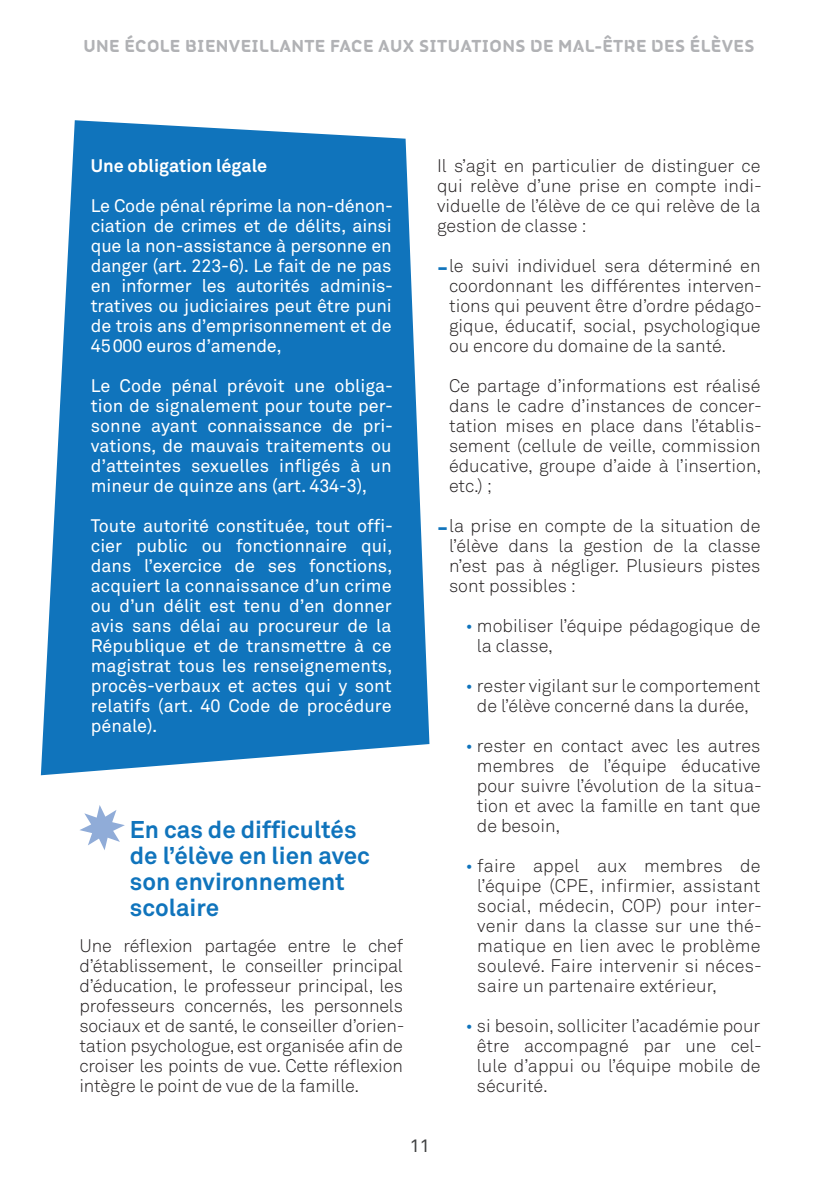
<style>
.page{position:relative;width:840px;height:1191px;background:#fff}
.page>*{position:absolute;margin:0;border:0;box-sizing:border-box;transform-origin:0 0}
.t1{font:700 24px/26px "Akkurat";color:#1074bc}
.t2{font:300 18px/20px "Akkurat";color:#231f20;text-align:justify}
.t3{font:18px/20px "Akkurat";letter-spacing:-.005em;color:#fff;text-align:justify}
.t4{font:700 18px "FS Alvar";letter-spacing:.02em;color:#b1b2b5}
.t5{font:700 18px "Akkurat";color:#fff}
.t6{font:18px "Akkurat";color:#414243}
.s1{font-weight:700;font-size:24px;color:#1074bc}
.s2{color:#1074bc}
</style>
<div class="page">
<svg style="left:41px;top:120px;width:388px;height:655px;background:#2a83c3"></svg>
<svg style="left:80px;top:805px;width:45px;height:45px"></svg>
<p class="t4" style="left:83px;top:30px;width:672px">UNE ÉCOLE BIENVEILLANTE FACE AUX SITUATIONS DE MAL-ÊTRE DES ÉLÈVES</p>
<p class="t5" style="left:91px;top:154px;width:178px">Une obligation légale</p>
<p class="t3" style="left:91px;top:196px;width:304px">Le Code pénal réprime la non-dénon&shy;ciation de crimes et de délits, ainsi que la non-assistance à personne en danger (art. 223-6). Le fait de ne pas en informer les autorités adminis&shy;tratives ou judiciaires peut être puni de trois ans d’emprisonnement et de 45000 euros d’amende,</p>
<p class="t3" style="left:91px;top:376px;width:304px">Le Code pénal prévoit une obliga&shy;tion de signalement pour toute per&shy;sonne ayant connaissance de pri&shy;vations, de mauvais traitements ou d’atteintes sexuelles infligés à un mineur de quinze ans (art. 434-3),</p>
<p class="t3" style="left:91px;top:516px;width:304px">Toute autorité constituée, tout offi&shy;cier public ou fonctionnaire qui, dans l’exercice de ses fonctions, acquiert la connaissance d’un crime ou d’un délit est tenu d’en donner avis sans délai au procureur de la République et de transmettre à ce magistrat tous les renseignements, procès-verbaux et actes qui y sont relatifs (art. 40 Code de procédure pénale).</p>
<h1 class="t1" style="left:130px;top:817px;width:241px">En cas de difficultés de l’élève en lien avec son environnement scolaire</h1>
<p class="t2" style="left:79px;top:936px;width:326px">Une réflexion partagée entre le chef d’établissement, le conseiller principal d’éducation, le professeur principal, les professeurs concernés, les personnels sociaux et de santé, le conseiller d’orien&shy;tation psychologue, est organisée afin de croiser les points de vue. Cette réflexion intègre le point de vue de la famille.</p>
<p class="t2" style="left:437px;top:156px;width:326px">Il s’agit en particulier de distinguer ce qui relève d’une prise en compte indi&shy;viduelle de l’élève de ce qui relève de la gestion de classe :</p>
<p class="t2" style="left:449px;top:256px;width:314px;text-indent:-12px"><span class="s1">-</span>le suivi individuel sera déterminé en coordonnant les différentes interven&shy;tions qui peuvent être d’ordre pédago&shy;gique, éducatif, social, psychologique ou encore du domaine de la santé.</p>
<p class="t2" style="left:449px;top:376px;width:314px">Ce partage d’informations est réalisé dans le cadre d’instances de concer&shy;tation mises en place dans l’établis&shy;sement (cellule de veille, commission éducative, groupe d’aide à l’insertion, etc.) ;</p>
<p class="t2" style="left:449px;top:516px;width:313px;text-indent:-12px"><span class="s1">-</span>la prise en compte de la situation de l’élève dans la gestion de la classe n’est pas à négliger. Plusieurs pistes sont possibles :</p>
<p class="t2" style="left:476px;top:616px;width:285px;text-indent:-12px"><span class="s2">•</span> mobiliser l’équipe pédagogique de la classe,</p>
<p class="t2" style="left:465px;top:676px;width:296px;text-align:center"><span class="s2">•</span> rester vigilant sur le comportement de l’élève concerné dans la durée,</p>
<p class="t2" style="left:476px;top:736px;width:286px;text-indent:-12px"><span class="s2">•</span> rester en contact avec les autres membres de l’équipe éducative pour suivre l’évolution de la situa&shy;tion et avec la famille en tant que de besoin,</p>
<p class="t2" style="left:477px;top:856px;width:286px;text-indent:-12px"><span class="s2">•</span> faire appel aux membres de l’équipe (CPE, infirmier, assistant social, médecin, COP) pour inter&shy;venir dans la classe sur une thé&shy;matique en lien avec le problème soulevé. Faire intervenir si néces&shy;saire un partenaire extérieur,</p>
<p class="t2" style="left:476px;top:1016px;width:286px;text-indent:-12px"><span class="s2">•</span> si besoin, solliciter l’académie pour être accompagné par une cel&shy;lule d’appui ou l’équipe mobile de sécurité.</p>
<p class="t6" style="left:409px;top:1135px;width:22px">11</p>
</div>
